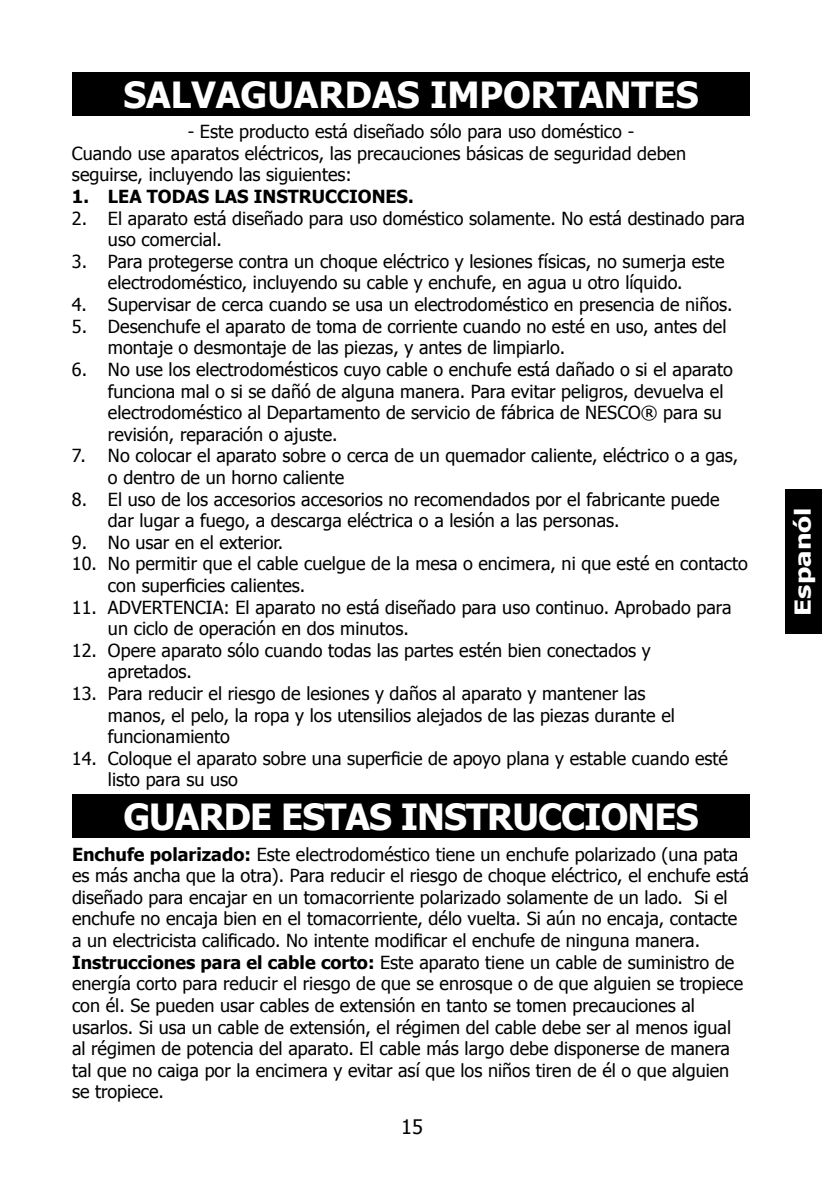
<style>
.page{position:relative;width:822px;height:1191px;background:#fff}
.page>*{position:absolute;margin:0;border:0;box-sizing:border-box;transform-origin:0 0}
.t1{font:700 36px "Tahoma";letter-spacing:-.01em;color:#fff}
.t2{font:700 22px "Tahoma";letter-spacing:.005em;color:#fff;scale:1.25 1}
.t3{font:20px "Tahoma";color:#000}
.t4{font:18px/21.6px "Tahoma";color:#000}
.t5{font:700 18px "Tahoma";color:#000}
.s1{font-weight:700}
</style>
<div class="page">
<div style="left:786px;top:489px;width:36px;height:144px;background:#000"></div>
<div style="left:72px;top:72px;width:677px;height:44px;background:#000"></div>
<div style="left:72px;top:794px;width:678px;height:44px;background:#000"></div>
<h1 class="t1" style="left:124px;top:69px;width:576px">SALVAGUARDAS IMPORTANTES</h1>
<p class="t4" style="left:72px;top:120px;width:616px;text-indent:116px">- Este producto está diseñado sólo para uso doméstico -<br>Cuando use aparatos eléctricos, las precauciones básicas de seguridad deben seguirse, incluyendo las siguientes:</p>
<p class="t5" style="left:72px;top:184px;width:343px">1. LEA TODAS LAS INSTRUCCIONES.</p>
<p class="t4" style="left:108px;top:206px;width:639px;text-indent:-36px">2. El aparato está diseñado para uso doméstico solamente. No está destinado para uso comercial.</p>
<p class="t4" style="left:72px;top:250px;width:654px;text-align:center">3. Para protegerse contra un choque eléctrico y lesiones físicas, no sumerja este electrodoméstico, incluyendo su cable y enchufe, en agua u otro líquido.</p>
<p class="t4" style="left:72px;top:293px;width:662px">4. Supervisar de cerca cuando se usa un electrodoméstico en presencia de niños.</p>
<p class="t4" style="left:108px;top:314px;width:620px;text-indent:-36px">5. Desenchufe el aparato de toma de corriente cuando no esté en uso, antes del montaje o desmontaje de las piezas, y antes de limpiarlo.</p>
<p class="t4" style="left:108px;top:358px;width:626px;text-indent:-36px">6. No use los electrodomésticos cuyo cable o enchufe está dañado o si el aparato funciona mal o si se dañó de alguna manera. Para evitar peligros, devuelva el electrodoméstico al Departamento de servicio de fábrica de NESCO® para su revisión, reparación o ajuste.</p>
<p class="t4" style="left:108px;top:444px;width:632px;text-indent:-36px">7. No colocar el aparato sobre o cerca de un quemador caliente, eléctrico o a gas, o dentro de un horno caliente</p>
<p class="t4" style="left:108px;top:487px;width:613px;text-indent:-36px">8. El uso de los accesorios accesorios no recomendados por el fabricante puede dar lugar a fuego, a descarga eléctrica o a lesión a las personas.</p>
<p class="t4" style="left:72px;top:530px;width:213px">9. No usar en el exterior.</p>
<p class="t4" style="left:108px;top:552px;width:641px;text-indent:-36px">10. No permitir que el cable cuelgue de la mesa o encimera, ni que esté en contacto con superficies calientes.</p>
<p class="t4" style="left:108px;top:595px;width:625px;text-indent:-36px">11. ADVERTENCIA: El aparato no está diseñado para uso continuo. Aprobado para un ciclo de operación en dos minutos.</p>
<p class="t4" style="left:108px;top:638px;width:544px;text-indent:-36px">12. Opere aparato sólo cuando todas las partes estén bien conectados y apretados.</p>
<p class="t4" style="left:108px;top:682px;width:568px;text-indent:-36px">13. Para reducir el riesgo de lesiones y daños al aparato y mantener las manos, el pelo, la ropa y los utensilios alejados de las piezas durante el funcionamiento</p>
<p class="t4" style="left:108px;top:746px;width:622px;text-indent:-36px">14. Coloque el aparato sobre una superficie de apoyo plana y estable cuando esté listo para su uso</p>
<h1 class="t1" style="left:123px;top:791px;width:577px">GUARDE ESTAS INSTRUCCIONES</h1>
<p class="t4" style="left:72px;top:842px;width:679px"><span class="s1">Enchufe polarizado:</span> Este electrodoméstico tiene un enchufe polarizado (una pata es más ancha que la otra). Para reducir el riesgo de choque eléctrico, el enchufe está diseñado para encajar en un tomacorriente polarizado solamente de un lado. Si el enchufe no encaja bien en el tomacorriente, délo vuelta. Si aún no encaja, contacte a un electricista calificado. No intente modificar el enchufe de ninguna manera.<br><span class="s1">Instrucciones para el cable corto:</span> Este aparato tiene un cable de suministro de energía corto para reducir el riesgo de que se enrosque o de que alguien se tropiece con él. Se pueden usar cables de extensión en tanto se tomen precauciones al usarlos. Si usa un cable de extensión, el régimen del cable debe ser al menos igual al régimen de potencia del aparato. El cable más largo debe disponerse de manera tal que no caiga por la encimera y evitar así que los niños tiren de él o que alguien se tropiece.</p>
<p class="t3" style="left:401px;top:1113px;width:23px">15</p>
<p class="t2" style="left:787px;top:616px;width:88px;rotate:-90deg">Espanól</p>
</div>
